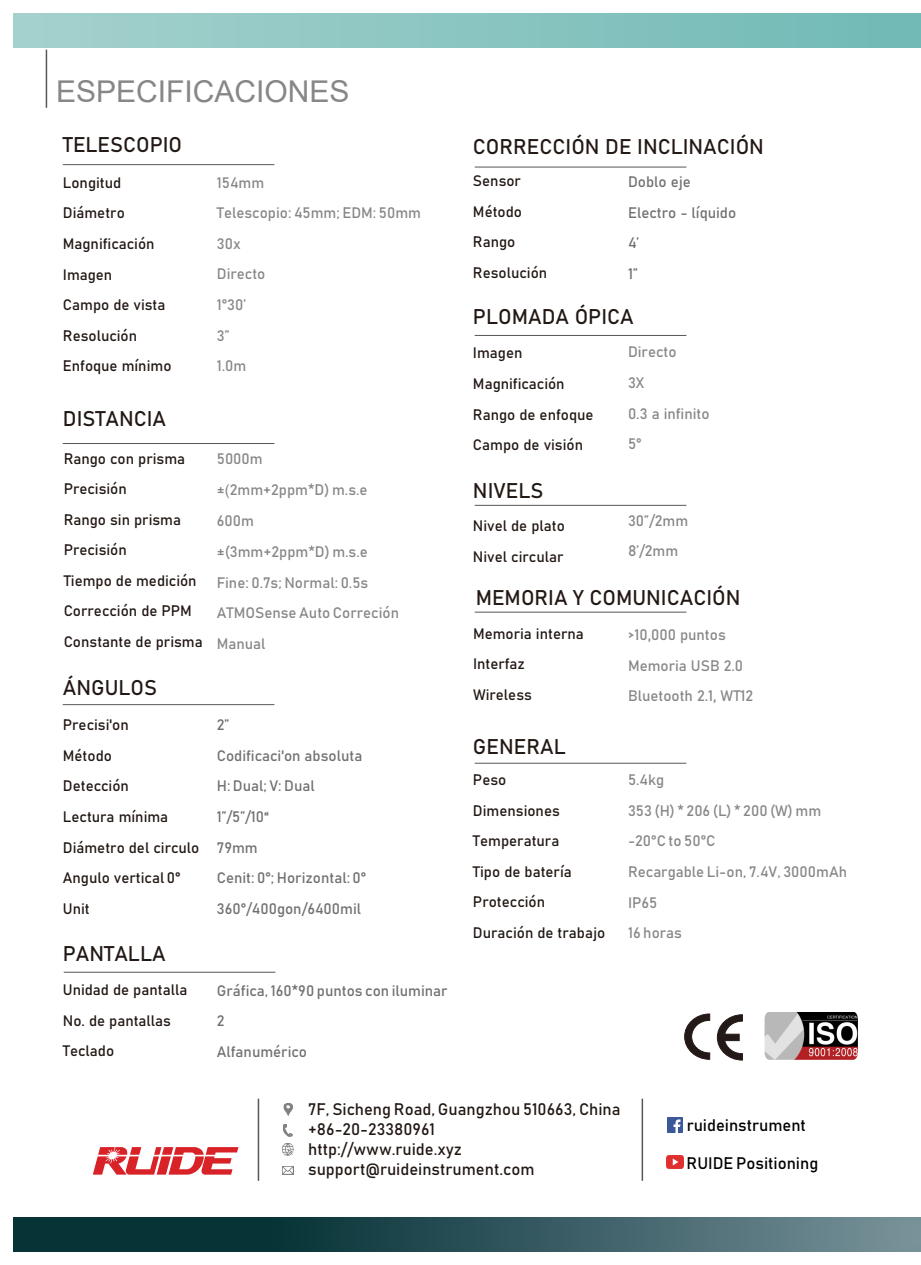
<style>
.page{position:relative;width:921px;height:1265px;background:#fff}
.page>*{position:absolute;margin:0;border:0;box-sizing:border-box;transform-origin:0 0}
.t1{font:30px "Arial";color:#878787}
.t2{font:21px "Bahnschrift";color:#221814}
.t3{font:16.5px/19.8px "Bahnschrift";color:#221814}
.t4{font:16.5px "Bahnschrift";color:#000}
.t5{font:15px/30.6px "Bahnschrift";color:#221814}
.t6{font:15px/30.6px "Bahnschrift";color:#878787}
.t7{font:15px/30.6px "Bahnschrift";color:#717071}
.s1{font-family:"Arial Unicode MS"}
</style>
<div class="page">
<div style="left:14px;top:13px;width:906px;height:34px;background:linear-gradient(to right,#a5d1cd,#70b9b5)"></div>
<svg style="left:13px;top:1217px;width:907px;height:34px;background:#2f545a"></svg>
<img style="left:764px;top:1012px;width:93px;height:47px">
<svg style="left:684px;top:1013px;width:26px;height:46px"></svg>
<svg style="left:717px;top:1014px;width:25px;height:46px"></svg>
<svg style="left:93px;top:1147px;width:145px;height:27px"></svg>
<hr style="left:258px;top:1098px;width:1px;height:82px;background:#595656">
<hr style="left:641px;top:1098px;width:2px;height:82px;background:#595656">
<svg style="left:283px;top:1124px;width:9px;height:12px"></svg>
<svg style="left:282px;top:1166px;width:11px;height:8px"></svg>
<svg style="left:282px;top:1143px;width:11px;height:12px"></svg>
<svg style="left:284px;top:1103px;width:8px;height:13px"></svg>
<img style="left:666px;top:1155px;width:17px;height:12px">
<img style="left:667px;top:1117px;width:15px;height:15px">
<hr style="left:46px;top:50px;width:1px;height:58px;background:#595656">
<hr style="left:63px;top:164px;width:211px;height:1px;background:#595656">
<hr style="left:63px;top:443px;width:211px;height:1px;background:#595656">
<hr style="left:63px;top:704px;width:211px;height:1px;background:#595656">
<hr style="left:64px;top:971px;width:211px;height:1px;background:#595656">
<hr style="left:474px;top:167px;width:212px;height:1px;background:#595656">
<hr style="left:474px;top:335px;width:212px;height:1px;background:#595656">
<hr style="left:474px;top:611px;width:212px;height:1px;background:#595656">
<hr style="left:474px;top:762px;width:212px;height:1px;background:#595656">
<hr style="left:474px;top:505px;width:212px;height:1px;background:#595656">
<h1 class="t1" style="left:56px;top:71px;width:295px">ESPECIFICACIONES</h1>
<h2 class="t2" style="left:63px;top:136px;width:121px">TELESCOPIO</h2>
<p class="t5" style="left:63px;top:167px;width:110px">Longitud<br>Diámetro<br>Magnificación<br>Imagen<br>Campo de vista<br>Resolución<br>Enfoque mínimo</p>
<p class="t6" style="left:217px;top:168px;width:206px">154mm<br>Telescopio: 45mm; EDM: 50mm<br>30x<br>Directo<br>1°30’<br>3”<br>1.0m</p>
<h2 class="t2" style="left:63px;top:405px;width:105px">DISTANCIA</h2>
<p class="t5" style="left:64px;top:443px;width:140px">Rango con prisma<br>Precisión<br>Rango sin prisma<br>Precisión<br>Tiempo de medición<br>Corrección de PPM<br>Constante de prisma</p>
<h2 class="t2" style="left:63px;top:674px;width:96px">ÁNGULOS</h2>
<p class="t5" style="left:63px;top:709px;width:138px">Precisi'on<br>Método<br>Detección<br>Lectura mínima<br>Diámetro del circulo<br>Angulo vertical 0°<br>Unit</p>
<h2 class="t2" style="left:63px;top:940px;width:104px">PANTALLA</h2>
<p class="t5" style="left:63px;top:974px;width:126px">Unidad de pantalla<br>No. de pantallas<br>Teclado</p>
<p class="t6" style="left:217px;top:444px;width:184px">5000m<br>±<span class="s1">(</span>2mm+2ppm*D) m.s.e<br>600m<br>±(3mm+2ppm*D) m.s.e<br>Fine: 0.7s; Normal: 0.5s<br>ATMOSense Auto Correción<br>Manual</p>
<p class="t7" style="left:217px;top:710px;width:151px">2”<br>Codificaci'on absoluta<br>H: Dual; V: Dual<br>1”/5”/10“<br>79mm<br>Cenit: 0°; Horizontal: 0°<br>360°/400gon/6400mil</p>
<p class="t7" style="left:217px;top:975px;width:232px">Gráfica, 160*90 puntos con iluminar<br>2<br>Alfanumérico</p>
<h2 class="t2" style="left:473px;top:133px;width:292px">CORRECCIÓN DE INCLINACIÓN</h2>
<p class="t5" style="left:473px;top:165px;width:76px">Sensor<br>Método<br>Rango<br>Resolución</p>
<h2 class="t2" style="left:473px;top:303px;width:162px">PLOMADA ÓPICA</h2>
<p class="t7" style="left:628px;top:166px;width:110px">Doblo eje<br>Electro - líquido<br>4’<br>1”</p>
<p class="t6" style="left:628px;top:337px;width:83px">Directo<br>3X<br>0.3 a infinito<br>5°</p>
<p class="t5" style="left:473px;top:338px;width:122px">Imagen<br>Magnificación<br>Rango de enfoque<br>Campo de visión</p>
<h2 class="t2" style="left:473px;top:477px;width:72px">NIVELS</h2>
<p class="t5" style="left:473px;top:510px;width:93px">Nivel de plato<br>Nivel circular</p>
<h2 class="t2" style="left:475px;top:584px;width:266px">MEMORIA Y COMUNICACIÓN</h2>
<p class="t6" style="left:628px;top:506px;width:62px">30”/2mm<br>8’/2mm</p>
<p class="t5" style="left:473px;top:618px;width:112px">Memoria interna<br>Interfaz<br>Wireless</p>
<h2 class="t2" style="left:473px;top:733px;width:94px">GENERAL</h2>
<p class="t5" style="left:473px;top:764px;width:134px">Peso<br>Dimensiones<br>Temperatura<br>Tipo de batería<br>Protección<br>Duración de trabajo</p>
<p class="t6" style="left:628px;top:619px;width:127px">&gt;10,000 puntos<br>Memoria USB 2.0<br>Bluetooth 2.1, WT12</p>
<p class="t6" style="left:628px;top:765px;width:220px">5.4kg<br>353 (H) * 206 (L) * 200 (W) mm -20°C to 50°C<br>Recargable Li-on, 7.4V, 3000mAh<br>IP65<br>16 horas</p>
<p class="t3" style="left:308px;top:1100px;width:314px">7F, Sicheng Road, Guangzhou 510663, China +86-20-23380961<br>http://www.ruide.xyz support@ruideinstrument.com</p>
<p class="t4" style="left:686px;top:1117px;width:121px">ruideinstrument</p>
<p class="t4" style="left:686px;top:1155px;width:133px">RUIDE Positioning</p>
</div>
